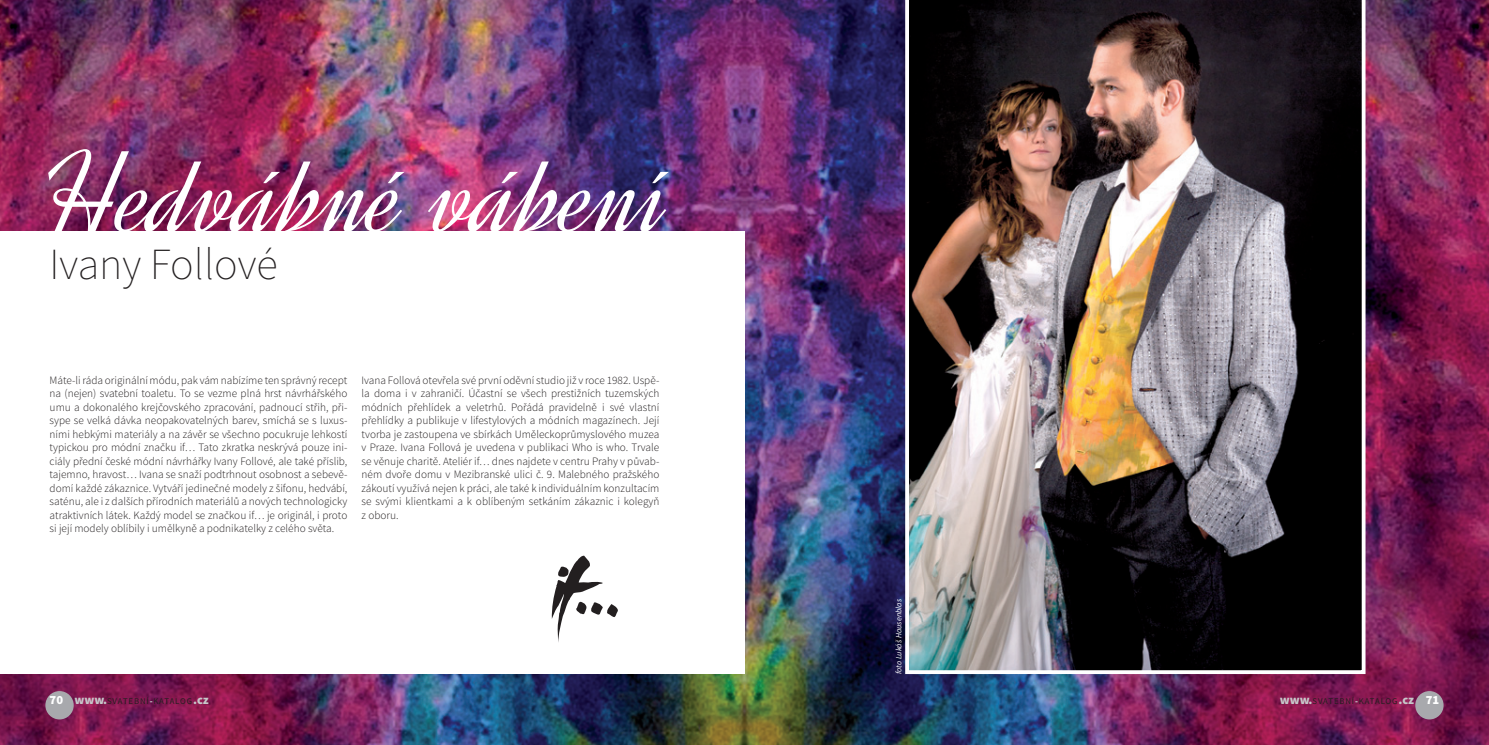
<style>
.page{position:relative;width:1489px;height:745px;background:#fff}
.page>*{position:absolute;margin:0;border:0;box-sizing:border-box;transform-origin:0 0}
.t1{font:118.12px "Dynalight";color:#fff}
.t2{font:200 44.38px "Source Sans Pro";color:#231f20}
.t3{font:300 11.25px/13.5px "Source Sans Pro";color:#231f20;text-align:justify}
.t4{font:8.75px "Source Sans Pro";letter-spacing:.1em;color:#231f20}
.t5{font:italic 8.12px "Source Sans Pro";color:#fff}
.s1{font-weight:900;font-size:12.5px;color:#fff}
.s2{font-weight:900;font-size:12.5px;color:#c7c8ca}
.s3{font-weight:900;color:#c7c8ca}
</style>
<div class="page">
<img style="left:744px;top:0;width:744px;height:744px">
<img style="left:903px;top:0;width:464px;height:675px">
<div style="left:1414px;top:690px;width:29px;height:29px;background:#a8a9ad;border-radius:50%"></div>
<img style="left:0;top:0;width:744px;height:744px">
<div style="left:0;top:231px;width:744px;height:442px;background:#fff"></div>
<div style="left:45px;top:690px;width:29px;height:29px;background:#a8a9ad;border-radius:50%"></div>
<svg style="left:551px;top:555px;width:67px;height:87px"></svg>
<h1 class="t1" style="left:45px;top:125px;width:626px">Hedvábné vábení</h1>
<h2 class="t2" style="left:50px;top:237px;width:230px">Ivany Follové</h2>
<p class="t3" style="left:50px;top:373px;width:299px">Máte-li ráda originální módu, pak vám nabízíme ten správný recept na (nejen) svatební toaletu. To se vezme plná hrst návrhářského umu a dokonalého krejčovského zpracování, padnoucí střih, při&shy;sype se velká dávka neopakovatelných barev, smíchá se s luxus&shy;ními hebkými materiály a na závěr se všechno pocukruje lehkostí typickou pro módní značku if… Tato zkratka neskrývá pouze ini&shy;ciály přední české módní návrhářky Ivany Follové, ale také příslib, tajemno, hravost… Ivana se snaží podtrhnout osobnost a sebevě&shy;domí každé zákaznice. Vytváří jedinečné modely z šifonu, hedvábí, saténu, ale i z dalších přírodních materiálů a nových technologicky atraktivních látek. Každý model se značkou if… je originál, i proto si její modely oblíbily i umělkyně a podnikatelky z celého světa.</p>
<p class="t3" style="left:361px;top:373px;width:299px">Ivana Follová otevřela své první oděvní studio již v roce 1982. Uspě&shy;la doma i v zahraničí. Účastní se všech prestižních tuzemských módních přehlídek a veletrhů. Pořádá pravidelně i své vlastní přehlídky a publikuje v lifestylových a módních magazínech. Její tvorba je zastoupena ve sbírkách Uměleckoprůmyslového muzea v Praze. Ivana Follová je uvedena v publikaci Who is who. Trvale se věnuje charitě. Ateliér if… dnes najdete v centru Prahy v půvab&shy;ném dvoře domu v Mezibranské ulici č. 9. Malebného pražského zákoutí využívá nejen k práci, ale také k individuálním konzultacím se svými klientkami a k oblíbeným setkáním zákaznic i kolegyň z oboru.</p>
<p class="t4" style="left:50px;top:694px;width:161px"><span class="s1">70</span> <span class="s2">www.</span>SVATEBNÍ<span class="s3">-</span>KATALOG<span class="s2">.cz</span></p>
<p class="t5" style="left:893px;top:673px;width:76px;rotate:-90deg">foto Lukáš Hausenblas</p>
<p class="t4" style="left:1279px;top:694px;width:161px"><span class="s2">www.</span>SVATEBNÍ<span class="s3">-</span>KATALOG<span class="s2">.cz</span> <span class="s1">71</span></p>
</div>
